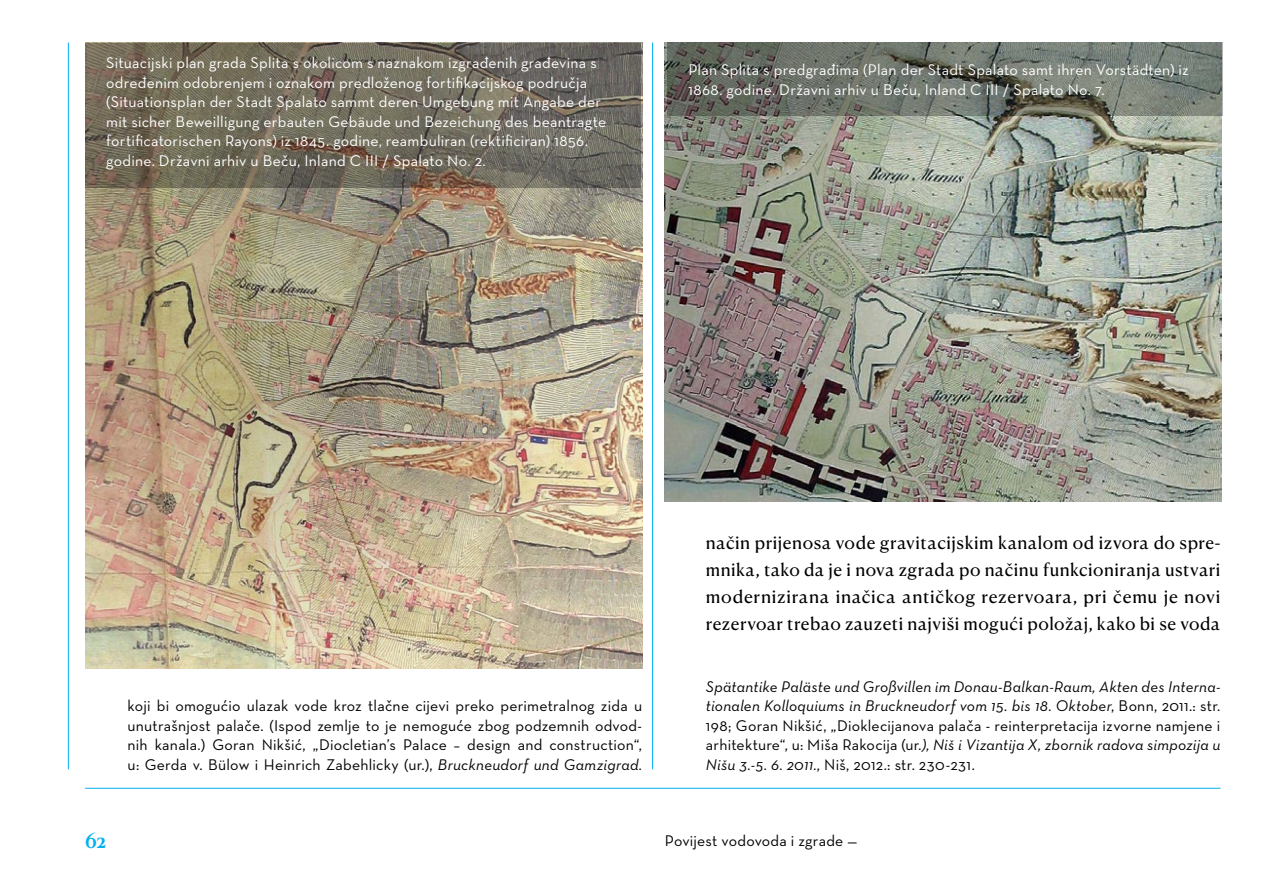
<style>
.page{position:relative;width:1263px;height:893px;background:#fff}
.page>*{position:absolute;margin:0;border:0;box-sizing:border-box;transform-origin:0 0}
.t1{font:500 19.5px "Canela Text";color:#00b0f0}
.t2{font:16.95px/27px "Canela Text";letter-spacing:.025em;color:#000;text-align:justify}
.t3{font:500 15.75px/19.5px "Neutra Text CE";letter-spacing:.015em;color:#fff}
.t4{font:italic 500 15.75px/19.5px "Neutra Text CE";letter-spacing:.015em;color:#000;text-align:justify}
.t5{font:500 15.75px/19.5px "Neutra Text CE";letter-spacing:.015em;color:#000;text-align:justify}
.s1{font-style:italic}
.s2{font-style:normal}
</style>
<div class="page">
<img style="left:85px;top:43px;width:557px;height:626px">
<img style="left:665px;top:43px;width:557px;height:459px">
<svg style="left:85px;top:43px;width:556px;height:144px;background:#6e685a"></svg>
<svg style="left:667px;top:43px;width:556px;height:73px;background:#6a7067"></svg>
<hr style="left:85px;top:788px;width:1135px;height:1px;background:#00b0f0">
<hr style="left:652px;top:43px;width:1px;height:726px;background:#00b0f0">
<hr style="left:68px;top:43px;width:1px;height:726px;background:#00b0f0">
<p class="t3" style="left:106px;top:53px;width:501px">Situacijski plan grada Splita s okolicom s naznakom izgrađenih građevina s određenim odobrenjem i oznakom predloženog fortifikacijskog područja (Situationsplan der Stadt Spalato sammt deren Umgebung mit Angabe der mit sicher Beweilligung erbauten Gebäude und Bezeichung des beantragte fortificatorischen Rayons) iz 1845. godine, reambuliran (rektificiran) 1856. godine. Državni arhiv u Beču, Inland C III / Spalato No. 2.</p>
<p class="t3" style="left:688px;top:60px;width:502px">Plan Splita s predgrađima (Plan der Stadt Spalato samt ihren Vorstädten) iz<br>1868. godine. Državni arhiv u Beču, Inland C III / Spalato No. 7.</p>
<p class="t5" style="left:128px;top:696px;width:516px">koji bi omogućio ulazak vode kroz tlačne cijevi preko perimetralnog zida u unutrašnjost palače. (Ispod zemlje to je nemoguće zbog podzemnih odvod&shy;nih kanala.) Goran Nikšić, „Diocletian’s Palace – design and construction“, u: Gerda v. Bülow i Heinrich Zabehlicky (ur.), <span class="s1">Bruckneudorf und Gamzigrad.</span></p>
<p class="t2" style="left:706px;top:527px;width:516px">način prijenosa vode gravitacijskim kanalom od izvora do spre&shy;mnika, tako da je i nova zgrada po načinu funkcioniranja ustvari modernizirana inačica antičkog rezervoara, pri čemu je novi rezervoar trebao zauzeti najviši mogući položaj, kako bi se voda</p>
<p class="t4" style="left:706px;top:676px;width:516px">Spätantike Paläste und Großvillen im Donau-Balkan-Raum, Akten des Interna&shy;tionalen Kolloquiums in Bruckneudorf vom 15. bis 18. Oktober<span class="s2">, Bonn, 2011.: str.<br>198; Goran Nikšić, „Dioklecijanova palača - reinterpretacija izvorne namjene i arhitekture“, u: Miša Rakocija (ur</span>.), Niš i Vizantija X, zbornik radova simpozija u Nišu 3.-5. 6. 2011.<span class="s2">, Niš, 2012.: str. 230-231.</span></p>
<p class="t1" style="left:85px;top:823px;width:23px">62</p>
<p class="t5" style="left:665px;top:830px;width:194px">Povijest vodovoda i zgrade —</p>
</div>
